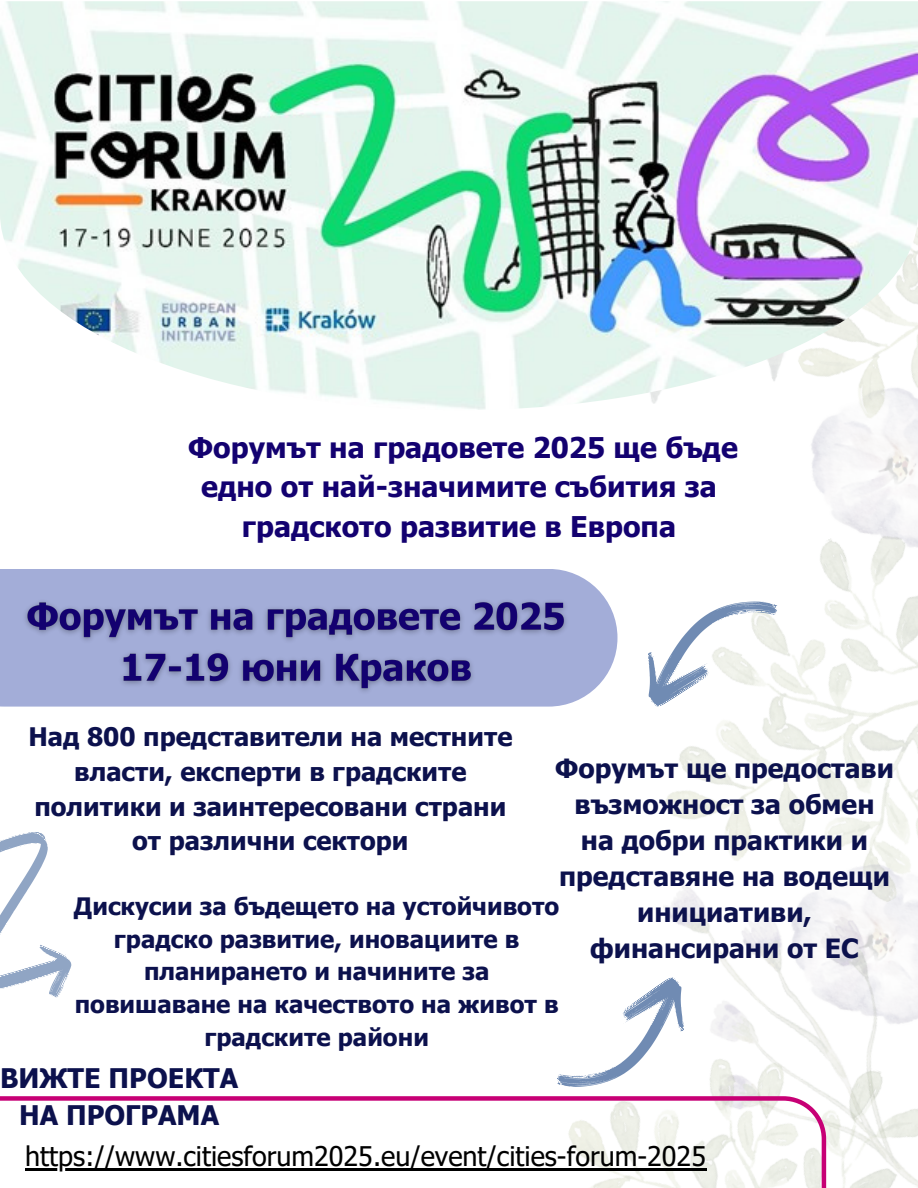
<style>
.page{position:relative;width:918px;height:1188px;background:#fff}
.page>*{position:absolute;margin:0;border:0;box-sizing:border-box;transform-origin:0 0}
.t1{font:700 28.5px/39.3px "Tahoma";color:#130170;text-align:center}
.t2{font:27px "Tahoma";color:#000}
.t3{font:700 27px/37.2px "Tahoma";color:#0c114d;text-align:center}
.t4{font:700 26.4px/36px "Tahoma";color:#0c114d;text-align:center}
.t5{font:700 25.5px/34.8px "Tahoma";color:#0c114d;text-align:center}
.t6{font:700 24px/32.7px "Tahoma";color:#0c114d;text-align:center}
</style>
<div class="page">
<img style="left:617px;top:569px;width:301px;height:292px">
<img style="left:777px;top:849px;width:141px;height:32px">
<img style="left:668px;top:881px;width:250px;height:91px">
<img style="left:709px;top:972px;width:209px;height:216px">
<img style="left:820px;top:529px;width:98px;height:40px">
<img style="left:811px;top:420px;width:107px;height:109px">
<svg style="left:0;top:1096px;width:826px;height:92px"></svg>
<img style="left:0;top:1px;width:918px;height:409px">
<svg style="left:0;top:569px;width:617px;height:138px;background:#abb4db"></svg>
<img style="left:16px;top:592px;width:558px;height:115px">
<hr style="left:25px;top:1168px;width:682px;height:3px;background:#000">
<svg style="left:555px;top:953px;width:143px;height:163px"></svg>
<svg style="left:0;top:832px;width:71px;height:165px"></svg>
<svg style="left:632px;top:569px;width:147px;height:166px"></svg>
<p class="t1" style="left:188px;top:427px;width:551px">Форумът на градовете 2025 ще бъде едно от най-значимите събития за градското развитие в Европа</p>
<p class="t5" style="left:28px;top:718px;width:486px">Над 800 представители на местните власти, експерти в градските политики и заинтересовани страни от различни сектори</p>
<p class="t4" style="left:555px;top:750px;width:340px">Форумът ще предостави възможност за обмен на добри практики и представяне на водещи инициативи, финансирани от ЕС</p>
<p class="t6" style="left:74px;top:889px;width:487px">Дискусии за бъдещето на устойчивото градско развитие, иновациите в планирането и начините за повишаване на качеството на живот в градските райони</p>
<p class="t3" style="left:0;top:1059px;width:240px">ВИЖТЕ ПРОЕКТА<br>НА ПРОГРАМА</p>
<p class="t2" style="left:25px;top:1139px;width:682px">https://www.citiesforum2025.eu/event/cities-forum-2025</p>
</div>
